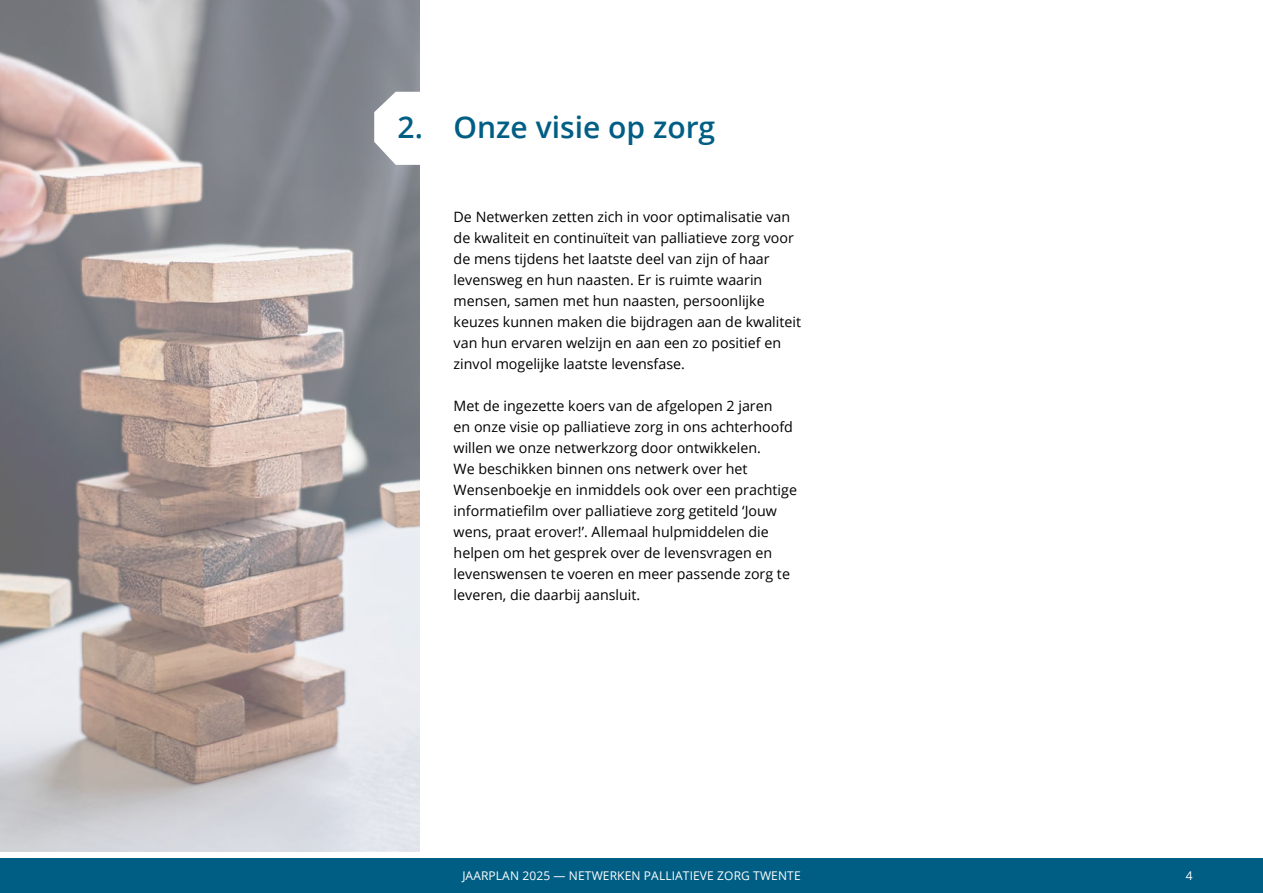
<style>
.page{position:relative;width:1263px;height:893px;background:#fff}
.page>*{position:absolute;margin:0;border:0;box-sizing:border-box;transform-origin:0 0}
.t1{font:600 30px "Open Sans";color:#005e84}
.t2{font:14.25px/21px "Open Sans";color:#000}
.t3{font:12px "Open Sans";letter-spacing:.01em;color:#fff}
</style>
<div class="page">
<img style="left:0;top:0;width:420px;height:852px">
<div style="left:0;top:858px;width:1263px;height:35px;background:#005e84"></div>
<svg style="left:374px;top:92px;width:46px;height:73px"></svg>
<h1 class="t1" style="left:398px;top:107px;width:319px">2. Onze visie op zorg</h1>
<p class="t2" style="left:454px;top:206px;width:349px">De Netwerken zetten zich in voor optimalisatie van de kwaliteit en continuïteit van palliatieve zorg voor de mens tijdens het laatste deel van zijn of haar levensweg en hun naasten. Er is ruimte waarin mensen, samen met hun naasten, persoonlijke keuzes kunnen maken die bijdragen aan de kwaliteit van hun ervaren welzijn en aan een zo positief en zinvol mogelijke laatste levensfase.</p>
<p class="t2" style="left:454px;top:395px;width:345px">Met de ingezette koers van de afgelopen 2 jaren<br>en onze visie op palliatieve zorg in ons achterhoofd willen we onze netwerkzorg door ontwikkelen.<br>We beschikken binnen ons netwerk over het Wensenboekje en inmiddels ook over een prachtige informatiefilm over palliatieve zorg getiteld ‘Jouw wens, praat erover!’. Allemaal hulpmiddelen die helpen om het gesprek over de levensvragen en levenswensen te voeren en meer passende zorg te leveren, die daarbij aansluit.</p>
<p class="t3" style="left:462px;top:867px;width:340px">JAARPLAN 2025 — NETWERKEN PALLIATIEVE ZORG TWENTE</p>
<p class="t3" style="left:1186px;top:867px;width:8px">4</p>
</div>
